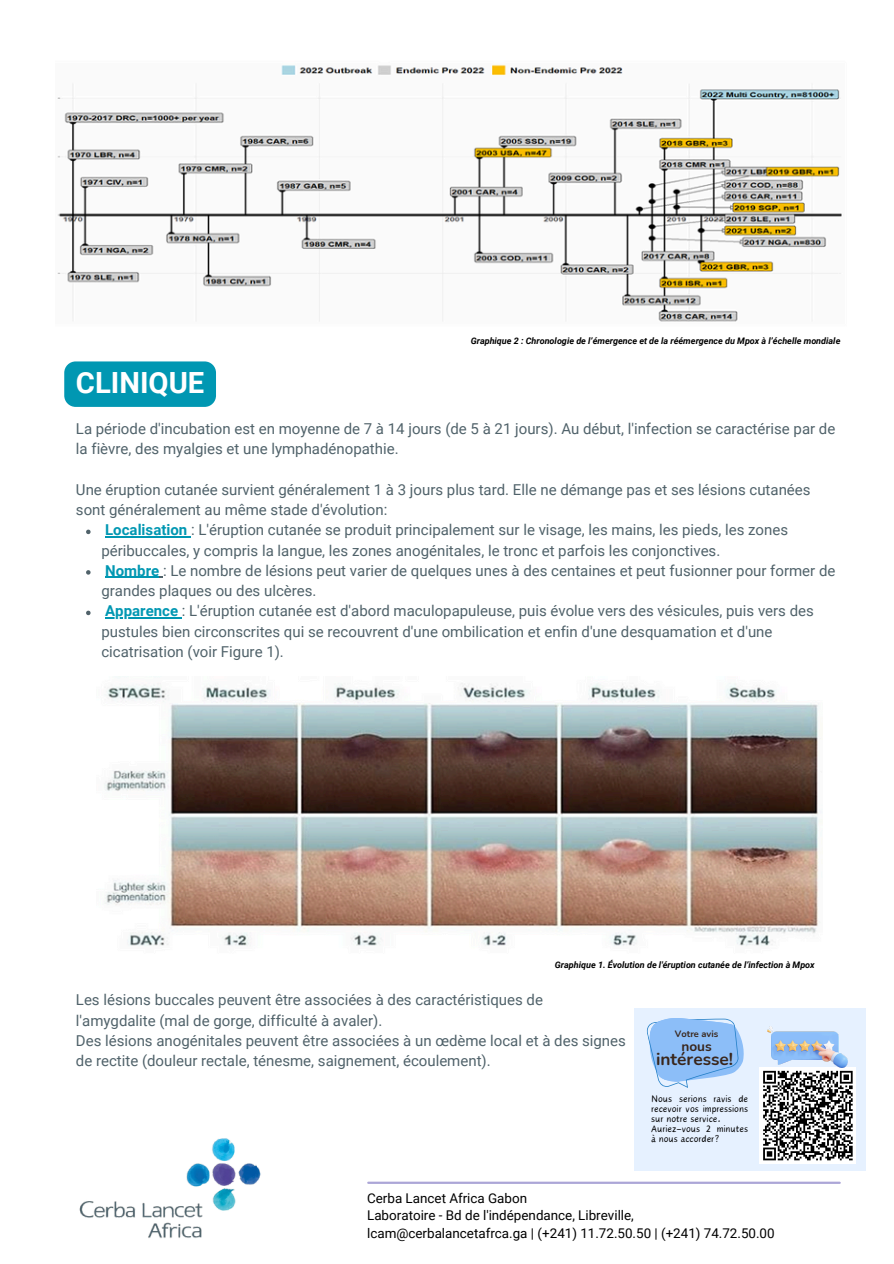
<style>
.page{position:relative;width:894px;height:1264px;background:#fff}
.page>*{position:absolute;margin:0;border:0;box-sizing:border-box;transform-origin:0 0}
.t1{font:700 29.25px "Roboto";color:#fff}
.t2{font:700 17.25px "Nunito";color:#39261b}
.t3{font:15px/20.2px "Roboto";color:#50626a}
.t4{font:700 13.65px "Nunito";color:#39261b}
.t5{font:13.35px/17.9px "Roboto";color:#000}
.t6{font:12px/10.1px "Canva Wander World";color:#000}
.t7{font:700 9.3px "Nunito";color:#39261b}
.t8{font:italic 700 9px "Roboto";color:#000}
.s1{font-weight:700;color:#0097b2}
</style>
<div class="page">
<hr style="left:368px;top:1181px;width:471px;height:2px;background:#aca6d7">
<img style="left:79px;top:1138px;width:182px;height:100px">
<img style="left:57px;top:64px;width:785px;height:258px">
<img style="left:104px;top:683px;width:715px;height:263px">
<svg style="left:86px;top:529px;width:5px;height:5px"></svg>
<hr style="left:105px;top:536px;width:86px;height:1px;background:#0097b2">
<svg style="left:86px;top:570px;width:5px;height:4px"></svg>
<hr style="left:105px;top:577px;width:54px;height:1px;background:#0097b2">
<svg style="left:86px;top:610px;width:5px;height:5px"></svg>
<hr style="left:105px;top:617px;width:77px;height:1px;background:#0097b2">
<div style="left:64px;top:361px;width:152px;height:46px;background:#0097b2;border-radius:11px"></div>
<div style="left:634px;top:1008px;width:231px;height:162px;background:#e6f1ff"></div>
<svg style="left:646px;top:1018px;width:98px;height:70px"></svg>
<div style="left:759px;top:1067px;width:97px;height:96px;background:#fff"></div>
<svg style="left:763px;top:1070px;width:90px;height:91px"></svg>
<img style="left:767px;top:1026px;width:80px;height:41px">
<h2 class="t1" style="left:76px;top:366px;width:130px">CLINIQUE</h2>
<h2 class="t8" style="left:470px;top:336px;width:371px">Graphique 2 : Chronologie de l’émergence et de la réémergence du Mpox à l’échelle mondiale</h2>
<p class="t3" style="left:76px;top:419px;width:760px">La période d'incubation est en moyenne de 7 à 14 jours (de 5 à 21 jours). Au début, l'infection se caractérise par de la fièvre, des myalgies et une lymphadénopathie.</p>
<p class="t3" style="left:76px;top:479px;width:736px">Une éruption cutanée survient généralement 1 à 3 jours plus tard. Elle ne démange pas et ses lésions cutanées sont généralement au même stade d'évolution:</p>
<p class="t3" style="left:101px;top:520px;width:688px"><span class="s1">Localisation</span> : L'éruption cutanée se produit principalement sur le visage, les mains, les pieds, les zones péribuccales, y compris la langue, les zones anogénitales, le tronc et parfois les conjonctives.</p>
<p class="t3" style="left:101px;top:560px;width:735px"><span class="s1">Nombre</span> : Le nombre de lésions peut varier de quelques unes à des centaines et peut fusionner pour former de grandes plaques ou des ulcères.</p>
<p class="t3" style="left:101px;top:601px;width:713px"><span class="s1">Apparence</span> : L'éruption cutanée est d'abord maculopapuleuse, puis évolue vers des vésicules, puis vers des pustules bien circonscrites qui se recouvrent d'une ombilication et enfin d'une desquamation et d'une cicatrisation (voir Figure 1).</p>
<p class="t8" style="left:555px;top:959px;width:261px">Graphique 1. Évolution de l'éruption cutanée de l’infection à Mpox</p>
<p class="t3" style="left:76px;top:990px;width:468px">Les lésions buccales peuvent être associées à des caractéristiques de l'amygdalite (mal de gorge, difficulté à avaler).</p>
<p class="t3" style="left:76px;top:1030px;width:551px">Des lésions anogénitales peuvent être associées à un œdème local et à des signes de rectite (douleur rectale, ténesme, saignement, écoulement).</p>
<p class="t7" style="left:674px;top:1027px;width:45px">Votre avis</p>
<p class="t4" style="left:681px;top:1036px;width:32px">nous</p>
<p class="t2" style="left:656px;top:1047px;width:79px">intéresse!</p>
<h4 class="t6" style="left:651px;top:1093px;width:99px">Nous serions ravis de recevoir vos impressions sur notre service.<br>Auriez-vous 2 minutes à nous accorder?</h4>
<p class="t5" style="left:367px;top:1188px;width:409px">Cerba Lancet Africa Gabon<br>Laboratoire - Bd de l'indépendance, Libreville, lcam@cerbalancetafrca.ga | (+241) 11.72.50.50 | (+241) 74.72.50.00</p>
</div>
